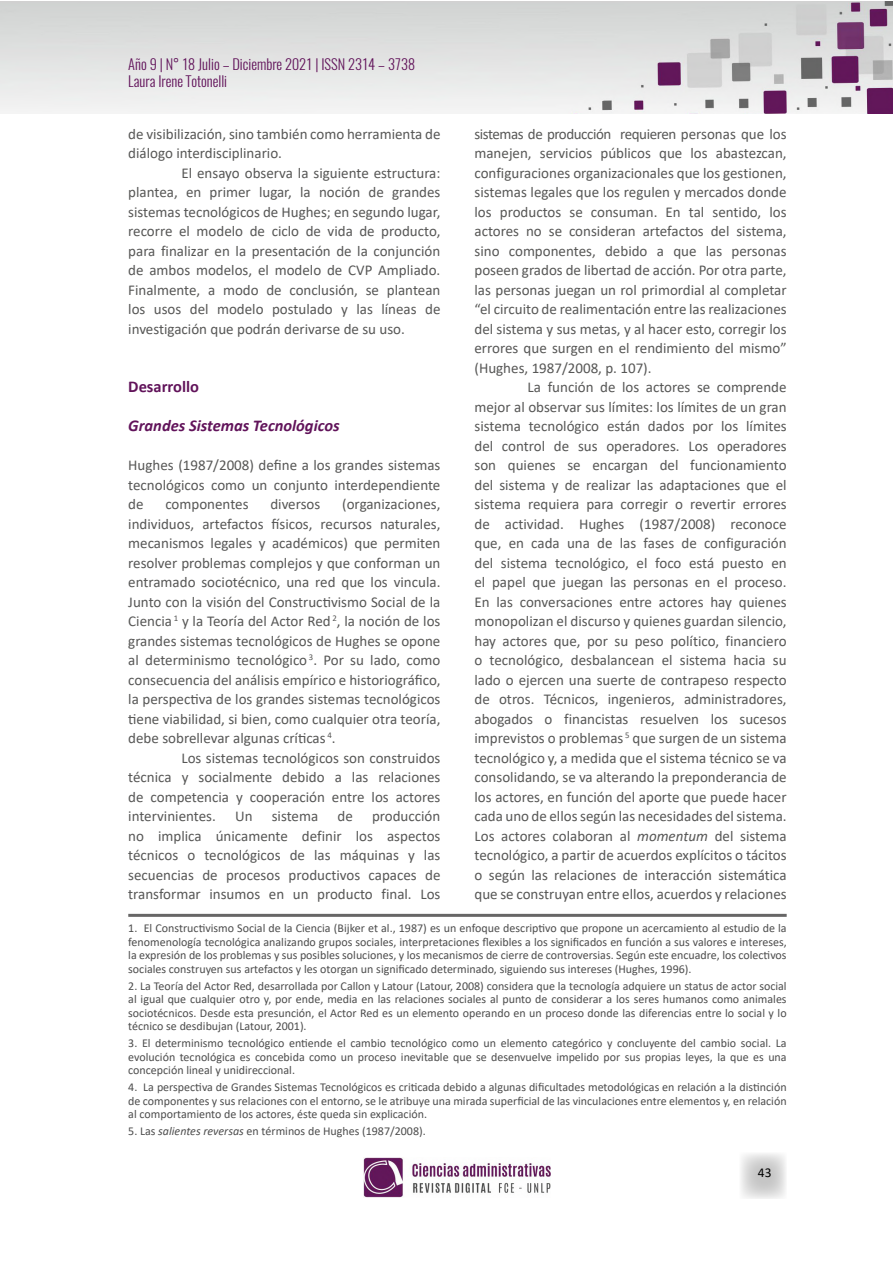
<style>
.page{position:relative;width:893px;height:1263px;background:#fff}
.page>*{position:absolute;margin:0;border:0;box-sizing:border-box;transform-origin:0 0}
.t1{font:italic 700 16.5px "Calibri";color:#61135a}
.t2{font:700 16.5px "Calibri";color:#61135a}
.t3{font:15px/19.5px "Calibri";color:#575756;text-align:justify}
.t4{font:300 14.4px/17.2px "Oswald";color:#61135a}
.t5{font:13.5px "Calibri";color:#000}
.t6{font:12px/13.5px "Calibri";color:#4d4d4d;text-align:justify}
.s1{font-style:italic}
</style>
<div class="page">
<svg style="left:741px;top:1153px;width:45px;height:46px"></svg>
<img style="left:0;top:1px;width:893px;height:112px">
<img style="left:363px;top:1157px;width:188px;height:41px">
<hr style="left:128px;top:914px;width:659px;height:3px;background:#676666">
<p class="t4" style="left:128px;top:53px;width:288px">Año 9 | N° 18 Julio – Diciembre 2021 | ISSN 2314 – 3738<br>Laura Irene Totonelli</p>
<p class="t3" style="left:128px;top:124px;width:314px">de visibilización, sino también como herramienta de diálogo interdisciplinario.</p>
<p class="t3" style="left:128px;top:163px;width:314px;text-indent:53px">El ensayo observa la siguiente estructura: plantea, en primer lugar, la noción de grandes sistemas tecnológicos de Hughes; en segundo lugar, recorre el modelo de ciclo de vida de producto, para finalizar en la presentación de la conjunción de ambos modelos, el modelo de CVP Ampliado.<br>Finalmente, a modo de conclusión, se plantean los usos del modelo postulado y las líneas de investigación que podrán derivarse de su uso.</p>
<p class="t3" style="left:474px;top:124px;width:314px">sistemas de producción requieren personas que los manejen, servicios públicos que los abastezcan, configuraciones organizacionales que los gestionen, sistemas legales que los regulen y mercados donde los productos se consuman. En tal sentido, los actores no se consideran artefactos del sistema, sino componentes, debido a que las personas poseen grados de libertad de acción. Por otra parte, las personas juegan un rol primordial al completar “el circuito de realimentación entre las realizaciones del sistema y sus metas, y al hacer esto, corregir los errores que surgen en el rendimiento del mismo” (Hughes, 1987/2008, p. 107).</p>
<p class="t3" style="left:474px;top:377px;width:314px;text-indent:53px">La función de los actores se comprende mejor al observar sus límites: los límites de un gran sistema tecnológico están dados por los límites del control de sus operadores. Los operadores son quienes se encargan del funcionamiento del sistema y de realizar las adaptaciones que el sistema requiera para corregir o revertir errores de actividad. Hughes (1987/2008) reconoce que, en cada una de las fases de configuración del sistema tecnológico, el foco está puesto en el papel que juegan las personas en el proceso.<br>En las conversaciones entre actores hay quienes monopolizan el discurso y quienes guardan silencio, hay actores que, por su peso político, financiero o tecnológico, desbalancean el sistema hacia su lado o ejercen una suerte de contrapeso respecto de otros. Técnicos, ingenieros, administradores, abogados o financistas resuelven los sucesos imprevistos o problemas <sup>5</sup> que surgen de un sistema tecnológico y, a medida que el sistema técnico se va consolidando, se va alterando la preponderancia de los actores, en función del aporte que puede hacer cada uno de ellos según las necesidades del sistema.<br>Los actores colaboran al <span class="s1">momentum</span> del sistema tecnológico, a partir de acuerdos explícitos o tácitos o según las relaciones de interacción sistemática que se construyan entre ellos, acuerdos y relaciones</p>
<p class="t2" style="left:128px;top:375px;width:72px">Desarrollo</p>
<p class="t1" style="left:128px;top:414px;width:213px">Grandes Sistemas Tecnológicos</p>
<p class="t3" style="left:128px;top:455px;width:314px">Hughes (1987/2008) define a los grandes sistemas tecnológicos como un conjunto interdependiente de</p>
<p class="t3" style="left:128px;top:494px;width:314px;text-indent:214px">(organizaciones, individuos, artefactos físicos, recursos naturales, mecanismos legales y académicos) que permiten resolver problemas complejos y que conforman un entramado sociotécnico, una red que los vincula.<br>Junto con la visión del Constructivismo Social de la Ciencia <sup>1</sup> y la Teoría del Actor Red <sup>2</sup>, la noción de los grandes sistemas tecnológicos de Hughes se opone al determinismo tecnológico <sup>3</sup>. Por su lado, como consecuencia del análisis empírico e historiográfico, la perspectiva de los grandes sistemas tecnológicos tiene viabilidad, si bien, como cualquier otra teoría, debe sobrellevar algunas críticas <sup>4</sup>.</p>
<p class="t3" style="left:128px;top:748px;width:314px;text-indent:53px">Los sistemas tecnológicos son construidos técnica y socialmente debido a las relaciones de competencia y cooperación entre los actores intervinientes.</p>
<p class="t3" style="left:165px;top:494px;width:85px">componentes</p>
<p class="t3" style="left:270px;top:494px;width:52px">diversos</p>
<p class="t3" style="left:128px;top:806px;width:314px;text-indent:244px">producción no implica únicamente definir los aspectos técnicos o tecnológicos de las máquinas y las secuencias de procesos productivos capaces de transformar insumos en un producto final. Los</p>
<p class="t6" style="left:128px;top:921px;width:660px">1. El Constructivismo Social de la Ciencia (Bijker et al., 1987) es un enfoque descriptivo que propone un acercamiento al estudio de la fenomenología tecnológica analizando grupos sociales, interpretaciones flexibles a los significados en función a sus valores e intereses, la expresión de los problemas y sus posibles soluciones, y los mecanismos de cierre de controversias. Según este encuadre, los colectivos sociales construyen sus artefactos y les otorgan un significado determinado, siguiendo sus intereses (Hughes, 1996).</p>
<p class="t6" style="left:128px;top:979px;width:660px">2. La Teoría del Actor Red, desarrollada por Callon y Latour (Latour, 2008) considera que la tecnología adquiere un status de actor social al igual que cualquier otro y, por ende, media en las relaciones sociales al punto de considerar a los seres humanos como animales sociotécnicos. Desde esta presunción, el Actor Red es un elemento operando en un proceso donde las diferencias entre lo social y lo técnico se desdibujan (Latour, 2001).</p>
<p class="t6" style="left:128px;top:1036px;width:660px">3. El determinismo tecnológico entiende el cambio tecnológico como un elemento categórico y concluyente del cambio social. La evolución tecnológica es concebida como un proceso inevitable que se desenvuelve impelido por sus propias leyes, la que es una concepción lineal y unidireccional.</p>
<p class="t6" style="left:128px;top:1080px;width:660px">4. La perspectiva de Grandes Sistemas Tecnológicos es criticada debido a algunas dificultades metodológicas en relación a la distinción de componentes y sus relaciones con el entorno, se le atribuye una mirada superficial de las vinculaciones entre elementos y, en relación al comportamiento de los actores, éste queda sin explicación.</p>
<p class="t6" style="left:128px;top:1124px;width:299px">5. Las <span class="s1">salientes reversas</span> en términos de Hughes (1987/2008).</p>
<p class="t3" style="left:235px;top:806px;width:19px">Un</p>
<p class="t3" style="left:272px;top:806px;width:48px">sistema</p>
<p class="t3" style="left:337px;top:806px;width:17px">de</p>
<p class="t5" style="left:758px;top:1163px;width:15px">43</p>
</div>
